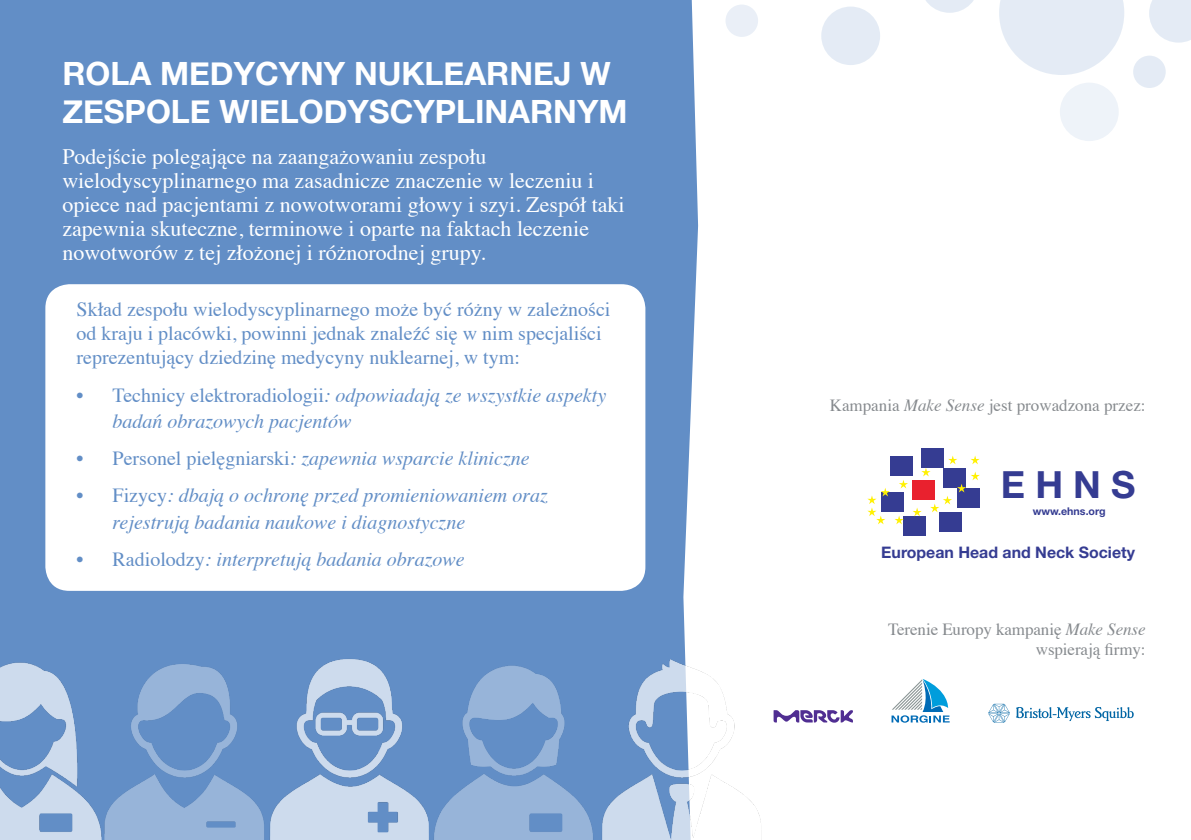
<style>
.page{position:relative;width:1191px;height:840px;background:#fff}
.page>*{position:absolute;margin:0;border:0;box-sizing:border-box;transform-origin:0 0}
.t1{font:700 37.4px "Helvetica Neue";color:#353c92}
.t2{font:700 32px/38px "Helvetica Neue";color:#fff}
.t3{font:22px/24px "Times";color:#fff}
.t4{font:italic 20px/26px "Times";color:#628ec6}
.Body_bullets{font:20px/24px "Times";color:#628ec6}
.t5{font:17px/20px "Times";letter-spacing:-.005em;color:#868a8e;text-align:right}
.t6{font:700 15.8px "Helvetica Neue";color:#353c92}
.t7{font:700 10.6px "Helvetica Neue";color:#353c92}
.s1{font-style:normal}
.s2{font-style:italic}
</style>
<div class="page">
<div style="left:0;top:0;width:896px;height:839px;background:#628ec6"></div>
<svg style="left:683px;top:0;width:433px;height:839px"></svg>
<div style="left:921px;top:447px;width:22px;height:20px;background:#353c92"></div>
<div style="left:903px;top:515px;width:23px;height:20px;background:#353c92"></div>
<div style="left:939px;top:511px;width:23px;height:20px;background:#353c92"></div>
<svg style="left:867px;top:455px;width:113px;height:69px"></svg>
<img style="left:104px;top:664px;width:160px;height:175px">
<img style="left:270px;top:659px;width:132px;height:180px">
<img style="left:602px;top:632px;width:166px;height:207px">
<img style="left:402px;top:665px;width:191px;height:174px">
<img style="left:0;top:662px;width:102px;height:177px">
<svg style="left:999px;top:0;width:125px;height:75px"></svg>
<svg style="left:1149px;top:0;width:42px;height:43px;background:#e7edf6"></svg>
<div style="left:821px;top:7px;width:59px;height:58px;background:#e4ebf5;border-radius:50%"></div>
<svg style="left:920px;top:0;width:59px;height:13px"></svg>
<div style="left:725px;top:5px;width:33px;height:32px;background:#eaeff7;border-radius:50%"></div>
<div style="left:1133px;top:56px;width:32px;height:32px;background:#e4ebf5;border-radius:50%"></div>
<div style="left:1059px;top:82px;width:59px;height:59px;background:#eef3f9;border-radius:50%"></div>
<div style="left:45px;top:284px;width:600px;height:306px;background:#fff;border-radius:24px"></div>
<svg style="left:773px;top:709px;width:80px;height:13px"></svg>
<svg style="left:891px;top:678px;width:58px;height:44px"></svg>
<svg style="left:988px;top:703px;width:21px;height:19px"></svg>
<svg style="left:1016px;top:706px;width:117px;height:14px"></svg>
<p class="t2" style="left:62px;top:55px;width:566px">ROLA MEDYCYNY NUKLEARNEJ W<br>ZESPOLE WIELODYSCYPLINARNYM</p>
<p class="t3" style="left:62px;top:142px;width:564px">Podejście polegające na zaangażowaniu zespołu wielodyscyplinarnego ma zasadnicze znaczenie w leczeniu i opiece nad pacjentami z nowotworami głowy i szyi. Zespół taki zapewnia skuteczne, terminowe i oparte na faktach leczenie nowotworów z tej złożonej i różnorodnej grupy.</p>
<p class="Body_bullets" style="left:77px;top:295px;width:535px">Skład zespołu wielodyscyplinarnego może być różny w zależności od kraju i placówki, powinni jednak znaleźć się w nim specjaliści reprezentujący dziedzinę medycyny nuklearnej, w tym:</p>
<p class="t4" style="left:113px;top:380px;width:495px;text-indent:-36px"><span class="s1">• Technicy elektroradiologii</span>: odpowiadają ze wszystkie aspekty badań obrazowych pacjentów</p>
<p class="t4" style="left:77px;top:444px;width:454px"><span class="s1">• Personel pielęgniarski</span>: zapewnia wsparcie kliniczne</p>
<p class="t4" style="left:113px;top:481px;width:437px;text-indent:-36px"><span class="s1">• Fizycy</span>: dbają o ochronę przed promieniowaniem oraz rejestrują badania naukowe i diagnostyczne</p>
<p class="t4" style="left:77px;top:544px;width:390px"><span class="s1">• Radiolodzy</span>: interpretują badania obrazowe</p>
<p class="t5" style="left:829px;top:393px;width:317px">Kampania <span class="s2">Make Sense</span> jest prowadzona przez:</p>
<p class="t1" style="left:1001px;top:461px;width:136px">EHNS</p>
<p class="t7" style="left:1032px;top:505px;width:75px">www.ehns.org</p>
<p class="t6" style="left:881px;top:541px;width:255px">European Head and Neck Society</p>
<p class="t5" style="left:888px;top:617px;width:259px">Terenie Europy kampanię <span class="s2">Make Sense </span>wspierają firmy:</p>
</div>
